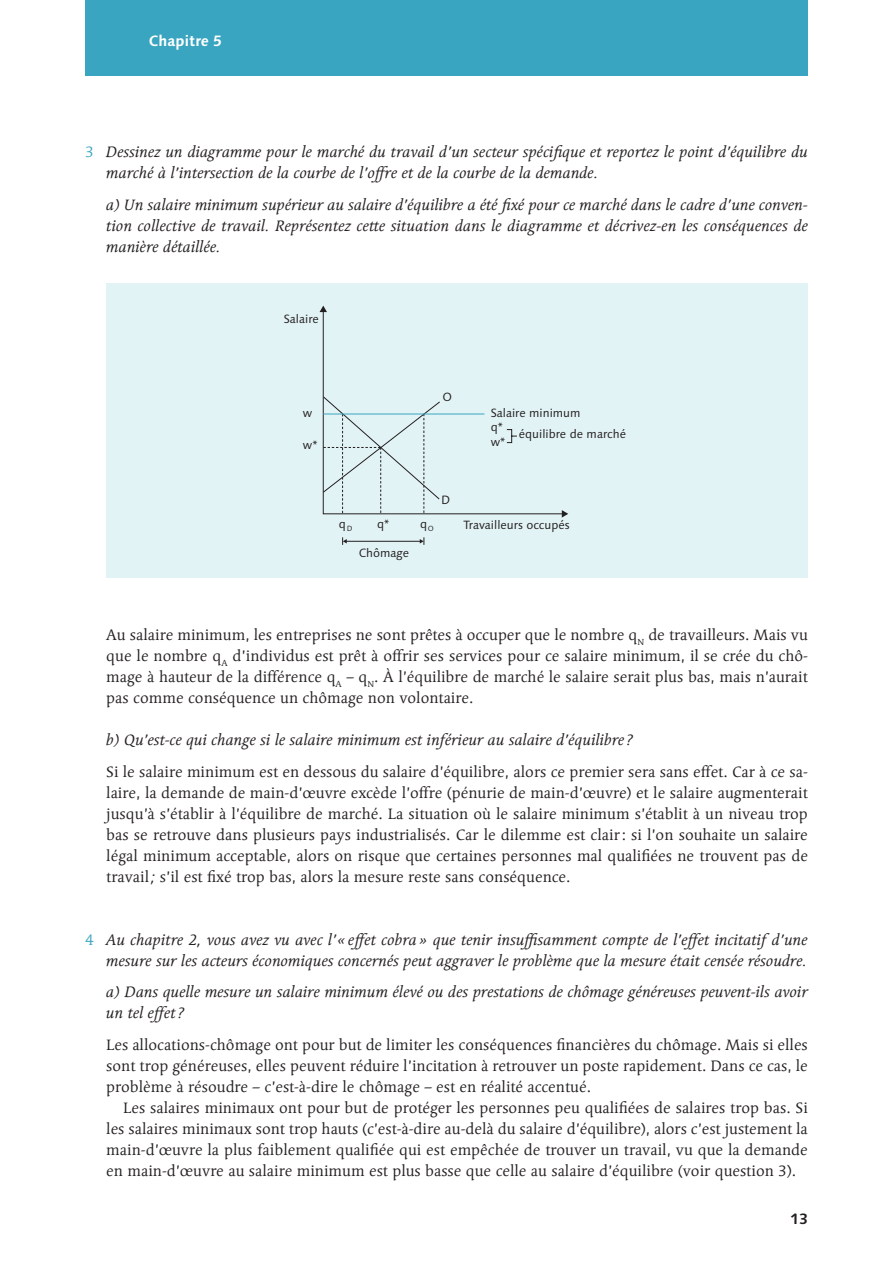
<style>
.page{position:relative;width:893px;height:1263px;background:#fff}
.page>*{position:absolute;margin:0;border:0;box-sizing:border-box;transform-origin:0 0}
.t1{font:15px/21px "Linotype Syntax Serif";color:#231f20;text-align:justify}
.t2{font:italic 15px/21px "Linotype Syntax Serif";color:#231f20}
.t3{font:700 15px "Linotype Syntax";color:#fff}
.t4{font:700 15px "Linotype Syntax";color:#231f20}
.t5{font:12px/21.3px "Linotype Syntax";color:#231f20}
.s1{font-style:normal;color:#3aa5c0}
.s2{font-style:italic}
</style>
<div class="page">
<div style="left:85px;top:0;width:723px;height:76px;background:#3aa5c0"></div>
<div style="left:106px;top:283px;width:702px;height:294px;background:#e2f3f6"></div>
<svg style="left:322px;top:312px;width:240px;height:203px"></svg>
<svg style="left:562px;top:510px;width:6px;height:8px"></svg>
<svg style="left:319px;top:306px;width:8px;height:6px"></svg>
<svg style="left:322px;top:396px;width:119px;height:118px"></svg>
<hr style="left:323px;top:414px;width:161px;height:1px;background:#3aa5c0">
<hr style="left:346px;top:541px;width:74px;height:1px;background:#231f20">
<svg style="left:342px;top:537px;width:5px;height:8px"></svg>
<svg style="left:420px;top:537px;width:5px;height:8px"></svg>
<svg style="left:506px;top:429px;width:11px;height:14px"></svg>
<p class="t3" style="left:149px;top:31px;width:75px">Chapitre 5</p>
<p class="t2" style="left:106px;top:142px;width:703px;text-indent:-21px"><span class="s1">3</span> Dessinez un diagramme pour le marché du travail d’un secteur spécifique et reportez le point d’équilibre du marché à l’intersection de la courbe de l’offre et de la courbe de la demande.</p>
<p class="t2" style="left:106px;top:195px;width:703px;text-align:justify">a) Un salaire minimum supérieur au salaire d’équilibre a été fixé pour ce marché dans le cadre d’une conven&shy;tion collective de travail. Représentez cette situation dans le diagramme et décrivez-en les conséquences de manière détaillée.</p>
<p class="t5" style="left:284px;top:308px;width:37px">Salaire</p>
<p class="t5" style="left:442px;top:387px;width:11px">O</p>
<p class="t5" style="left:519px;top:402px;width:109px;text-indent:-28px">Salaire minimum équilibre de marché</p>
<p class="t5" style="left:303px;top:403px;width:11px">w</p>
<p class="t5" style="left:303px;top:435px;width:16px">w*</p>
<p class="t5" style="left:491px;top:431px;width:16px">w*</p>
<p class="t5" style="left:491px;top:416px;width:14px">q*</p>
<p class="t5" style="left:339px;top:513px;width:15px">q<sub>D</sub></p>
<p class="t5" style="left:377px;top:513px;width:14px">q*</p>
<p class="t5" style="left:359px;top:542px;width:52px">Chômage</p>
<p class="t5" style="left:441px;top:490px;width:11px">D</p>
<p class="t5" style="left:420px;top:513px;width:15px">q<sub>O</sub></p>
<p class="t5" style="left:463px;top:514px;width:108px">Travailleurs occupés</p>
<p class="t1" style="left:106px;top:625px;width:703px">Au salaire minimum, les entreprises ne sont prêtes à occuper que le nombre q<sub>N</sub> de travailleurs. Mais vu que le nombre q<sub>A</sub> d’individus est prêt à offrir ses services pour ce salaire minimum, il se crée du chô&shy;mage à hauteur de la différence q<sub>A</sub> – q<sub>N</sub>. À l’équilibre de marché le salaire serait plus bas, mais n’aurait pas comme conséquence un chômage non volontaire.</p>
<p class="t2" style="left:106px;top:730px;width:528px">b) Qu’est-ce qui change si le salaire minimum est inférieur au salaire d’équilibre ?</p>
<p class="t1" style="left:106px;top:762px;width:703px">Si le salaire minimum est en dessous du salaire d’équilibre, alors ce premier sera sans effet. Car à ce sa&shy;laire, la demande de main-d’œuvre excède l’offre (pénurie de main-d’œuvre) et le salaire augmenterait jusqu’à s’établir à l’équilibre de marché. La situation où le salaire minimum s’établit à un niveau trop bas se retrouve dans plusieurs pays industrialisés. Car le dilemme est clair : si l’on souhaite un salaire légal minimum acceptable, alors on risque que certaines personnes mal qualifiées ne trouvent pas de travail<span class="s2">;</span> s’il est fixé trop bas, alors la mesure reste sans conséquence.</p>
<p class="t2" style="left:85px;top:930px;width:724px;text-align:right"><span class="s1">4</span> Au chapitre 2, vous avez vu avec l’« effet cobra» que tenir insuffisamment compte de l’effet incitatif d’une mesure sur les acteurs économiques concernés peut aggraver le problème que la mesure était censée résoudre.</p>
<p class="t2" style="left:106px;top:982px;width:703px">a) Dans quelle mesure un salaire minimum élevé ou des prestations de chômage généreuses peuvent-ils avoir un tel effet ?</p>
<p class="t1" style="left:106px;top:1035px;width:703px">Les allocations-chômage ont pour but de limiter les conséquences financières du chômage. Mais si elles sont trop généreuses, elles peuvent réduire l’incitation à retrouver un poste rapidement. Dans ce cas, le problème à résoudre – c’est-à-dire le chômage – est en réalité accentué.</p>
<p class="t1" style="left:106px;top:1098px;width:703px;text-indent:17px">Les salaires minimaux ont pour but de protéger les personnes peu qualifiées de salaires trop bas. Si les salaires minimaux sont trop hauts (c’est-à-dire au-delà du salaire d’équilibre), alors c’est justement la main-d’œuvre la plus faiblement qualifiée qui est empêchée de trouver un travail, vu que la demande en main-d’œuvre au salaire minimum est plus basse que celle au salaire d’équilibre (voir question 3).</p>
<p class="t4" style="left:790px;top:1209px;width:19px">13</p>
</div>
